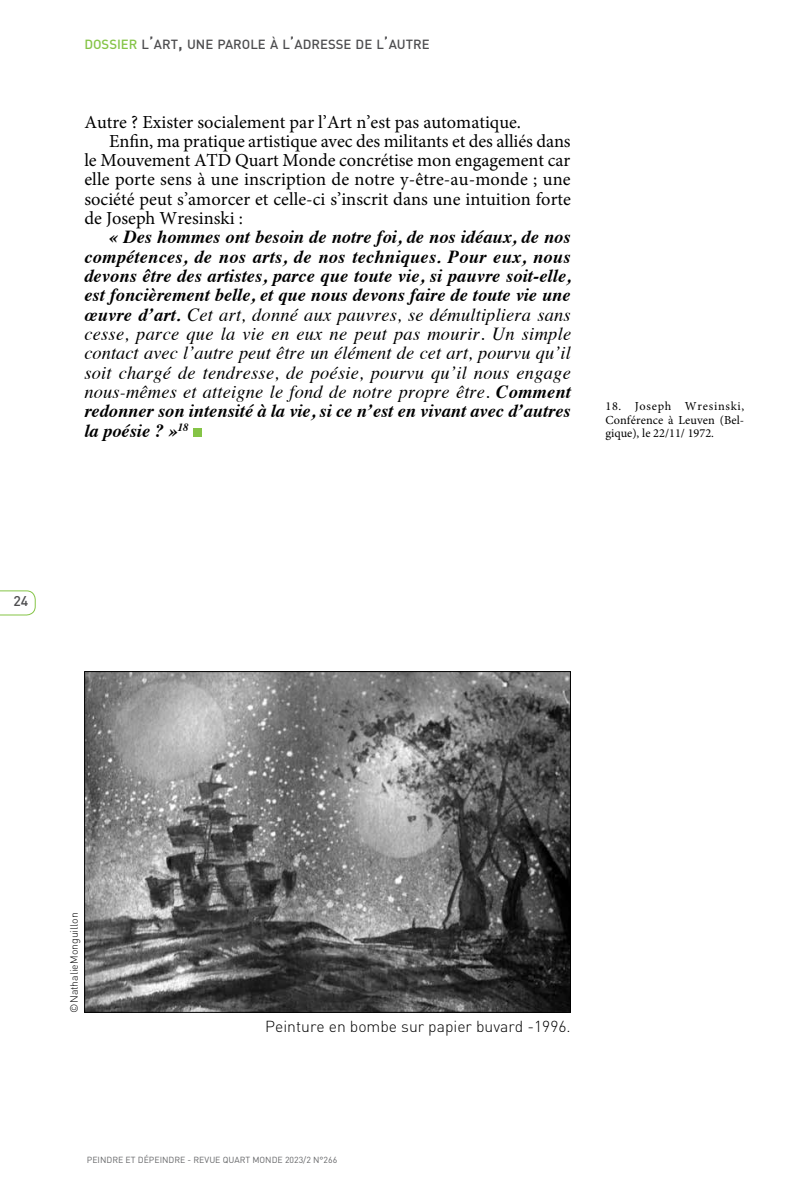
<style>
.page{position:relative;width:794px;height:1191px;background:#fff}
.page>*{position:absolute;margin:0;border:0;box-sizing:border-box;transform-origin:0 0}
.t1{font:italic 700 18.38px/19.2px "Times";color:#000;text-align:justify}
.t2{font:18.38px "Minion Pro";color:#000}
.t3{font:300 15.75px "DIN";color:#000}
.t4{font:500 14px "DIN";color:#4d4d4f}
.t5{font:500 13.12px "DIN";color:#4d4d4f}
.t6{font:12.25px/13.1px "Minion Pro";letter-spacing:.01em;color:#000;text-align:justify}
.t7{font:300 10.5px "DIN";color:#000}
.t8{font:8.75px "DIN";color:#636466}
.s1{color:#85c446}
.s2{font-size:17.5px}
.s3{font-weight:400}
</style>
<div class="page">
<div style="left:193px;top:428px;width:9px;height:9px;background:#85c446"></div>
<svg style="left:0;top:590px;width:36px;height:25px"></svg>
<img style="left:86px;top:673px;width:482px;height:337px">
<p class="t5" style="left:84px;top:36px;width:347px"><span class="s1">DOSSIER</span> L<span class="s2">’</span>ART<span class="s2">,</span> UNE PAROLE À L<span class="s2">’</span>ADRESSE DE L<span class="s2">’</span>AUTRE</p>
<p class="t2" style="left:84px;top:109px;width:438px">Autre ? Exister socialement par l’Art n’est pas automatique.</p>
<p class="t2" style="left:109px;top:129px;width:463px">Enfin, ma pratique artistique avec des militants et des alliés dans</p>
<p class="t2" style="left:84px;top:148px;width:487px">le Mouvement ATD Quart Monde concrétise mon engagement car</p>
<p class="t2" style="left:84px;top:167px;width:488px">elle porte sens à une inscription de notre y-être-au-monde ; une</p>
<p class="t2" style="left:84px;top:187px;width:488px">société peut s’amorcer et celle-ci s’inscrit dans une intuition forte</p>
<p class="t2" style="left:84px;top:206px;width:160px">de Joseph Wresinski :</p>
<p class="t1" style="left:84px;top:229px;width:488px;text-indent:25px">« Des hommes ont besoin de notre foi, de nos idéaux, de nos compétences, de nos arts, de nos techniques. Pour eux, nous devons être des artistes, parce que toute vie, si pauvre soit-elle, est foncièrement belle, et que nous devons faire de toute vie une œuvre d’art. <span class="s3">Cet art, donné aux pauvres, se démultipliera sans cesse, parce que la vie en eux ne peut pas mourir. Un simple contact avec l’autre peut être un élément de cet art, pourvu qu’il soit chargé de tendresse, de poésie, pourvu qu’il nous engage nous-mêmes et atteigne le fond de notre propre être.</span> Comment redonner son intensité à la vie, si ce n’est en vivant avec d’autres la poésie ? »<sup>18</sup></p>
<p class="t6" style="left:605px;top:400px;width:140px">18. Joseph Wresinski, Conférence à Leuven (Bel&shy;gique), le 22/11/ 1972.</p>
<p class="t4" style="left:13px;top:592px;width:16px">24</p>
<p class="t7" style="left:68px;top:1012px;width:102px;rotate:-90deg">©NathalieMonguillon</p>
<p class="t3" style="left:265px;top:1016px;width:307px">Peinture en bombe sur papier buvard -1996.</p>
<p class="t8" style="left:87px;top:1154px;width:252px">PEINDRE ET DÉPEINDRE - REVUE QUART MONDE 2023/2 N°266</p>
</div>
